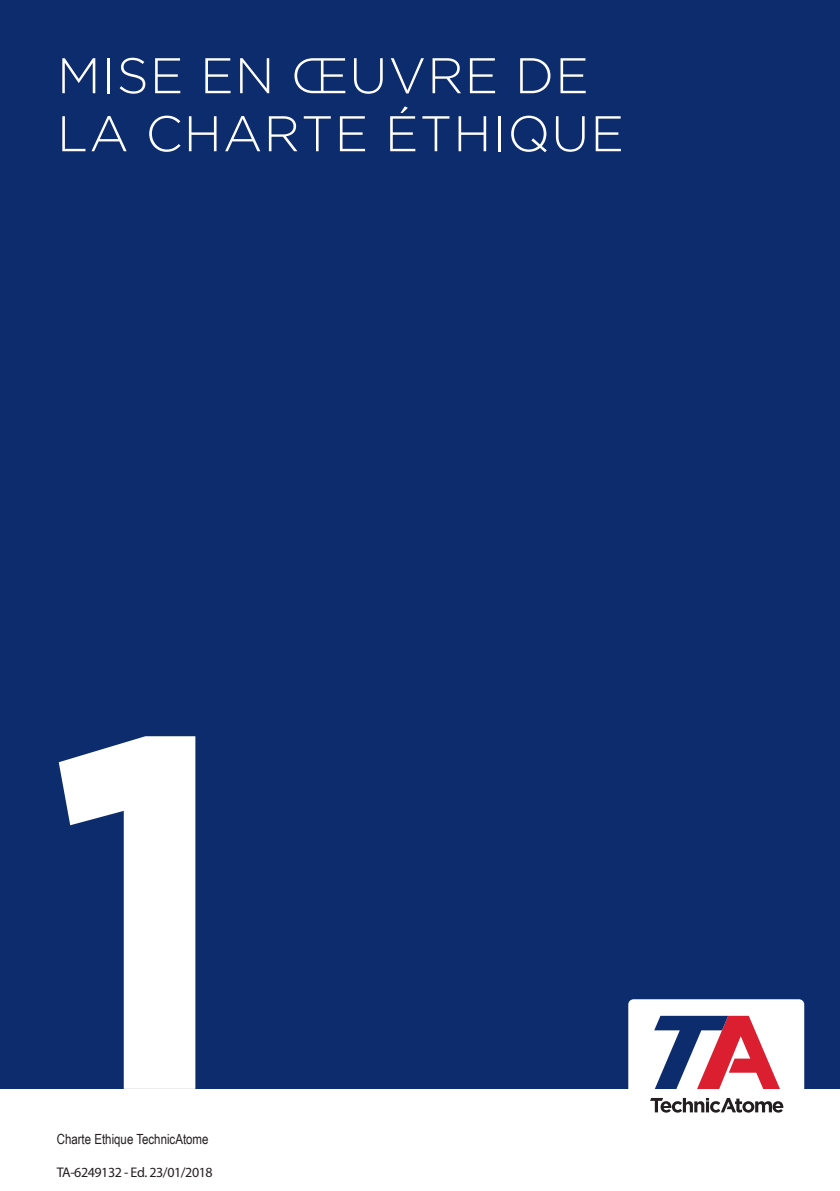
<style>
.page{position:relative;width:840px;height:1191px;background:#fff}
.page>*{position:absolute;margin:0;border:0;box-sizing:border-box;transform-origin:0 0}
.t1{font:700 500px "Gotham Narrow";color:#fff}
.t2{font:300 50px/58px "Gotham";letter-spacing:.025em;color:#fff}
.t3{font:14px "Arial Narrow";color:#231f20}
.t4{font:14px "Myriad Pro";letter-spacing:-.03em;color:#231f20}
</style>
<div class="page">
<div style="left:0;top:0;width:839px;height:1089px;background:#0d2c6e"></div>
<div style="left:628px;top:999px;width:175px;height:127px;background:#fff;border-radius:5px"></div>
<svg style="left:654px;top:1015px;width:125px;height:74px"></svg>
<svg style="left:650px;top:1098px;width:132px;height:14px"></svg>
<p class="t2" style="left:57px;top:46px;width:568px">MISE EN ŒUVRE DE<br>LA CHARTE ÉTHIQUE</p>
<h1 class="t1" style="left:48px;top:592px;width:187px">1</h1>
<p class="t3" style="left:57px;top:1129px;width:153px">Charte Ethique TechnicAtome</p>
<p class="t4" style="left:57px;top:1164px;width:157px">TA-6249132 - Ed. 23/01/2018</p>
</div>
